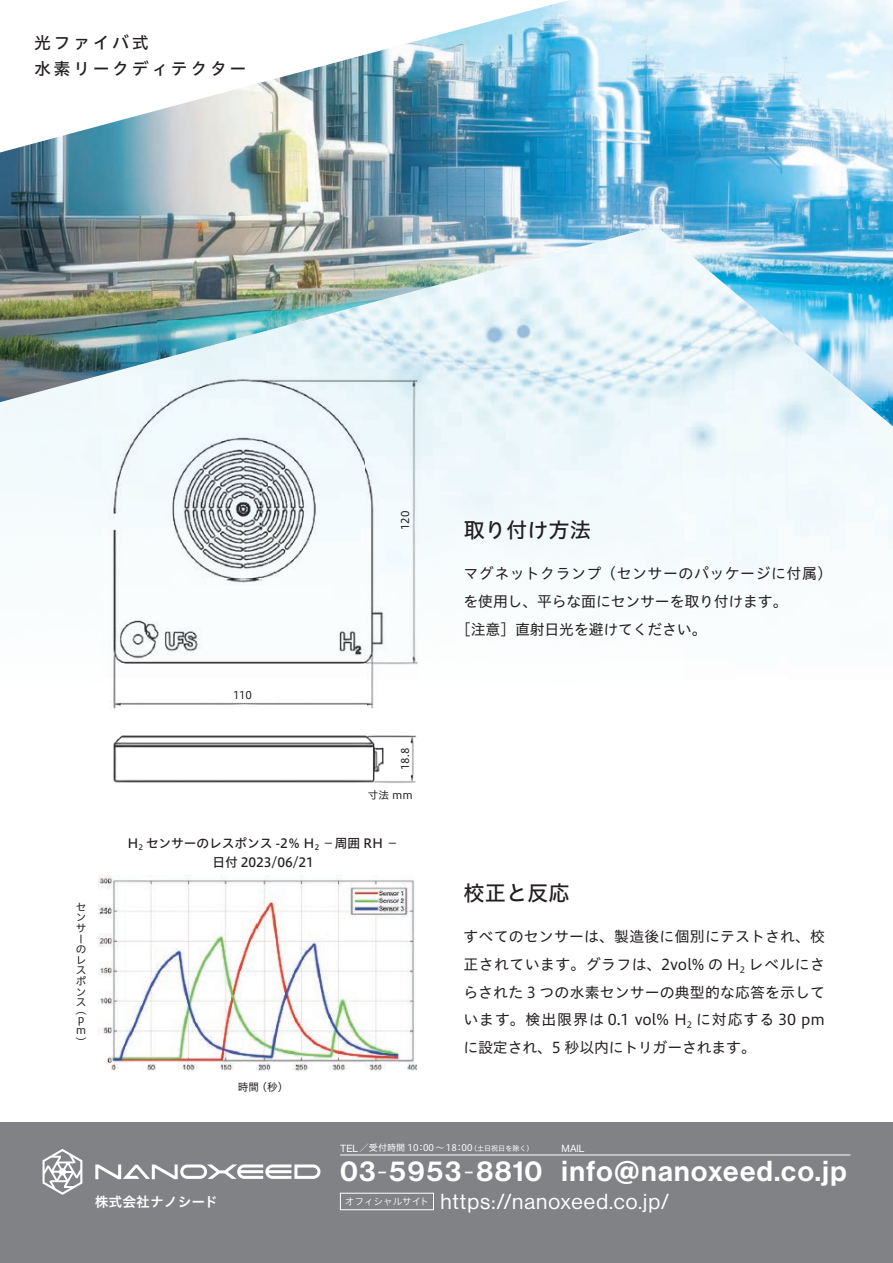
<style>
.page{position:relative;width:893px;height:1263px;background:#fff}
.page>*{position:absolute;margin:0;border:0;box-sizing:border-box;transform-origin:0 0}
.t1{font:28.35px "N Haas Grotesk DS Pro 65 Md";letter-spacing:.05em;color:#fff}
.t2{font:21.3px "N Haas Grotesk DS Pro 55 Rg";letter-spacing:.05em;color:#fff}
.t3{font:21.3px "Hiragino UD Sans Std W5";color:#231f20}
.t4{font:16.95px/25.5px "Hiragino UD Sans Std W5";letter-spacing:.15em;color:#231f20}
.t5{font:14.85px/27.6px "Hiragino UD Sans Std W4";letter-spacing:-.01em;color:#231f20}
.t6{font:14.85px/27.6px "Hiragino UD Sans Std W4";letter-spacing:.01em;color:#231f20;text-align:right}
.t7{font:14.85px "Hiragino UD Sans Std W4";letter-spacing:.035em;color:#231f20}
.t8{font:14.85px "Hiragino UD Sans Std W4";letter-spacing:.03em;color:#231f20}
.t9{font:14.85px "Hiragino UD Sans Std W4";letter-spacing:.065em;color:#231f20}
.t10{font:13.8px "Hiragino UD Sans Std W6";color:#fff}
.t11{font:12.75px "Hiragino UD Sans Std W5";letter-spacing:-.01em;color:#231f20}
.t12{font:10.65px/10.6px "Hiragino UD Sans Std W4";letter-spacing:-.01em;color:#231f20}
.t13{font:10.05px "N Haas Grotesk DS Pro 55 Rg";color:#fff}
.t14{font:9.6px "Hiragino UD Sans Std W3";color:#fff}
.t15{font:9.15px "Hiragino UD Sans Std W4";color:#fff}
.t16{font:8.7px "Hiragino UD Sans Std W4";color:#231f20}
.t17{font:7.5px "Hiragino UD Sans Std W5";color:#231f20}
.t18{font:7.05px "Hiragino UD Sans Std W4";color:#fff}
.s1{font-family:"N Haas Grotesk DS Pro 55 Rg";font-size:10.05px}
.s2{font-family:"Koz Min Pr 6 N"}
</style>
<div class="page">
<img style="left:419px;top:427px;width:1px;height:126px">
<svg style="left:0;top:267px;width:830px;height:160px;fill:#e8f5fa"></svg>
<img style="left:102px;top:370px;width:317px;height:413px">
<img style="left:98px;top:875px;width:319px;height:196px">
<img style="left:368px;top:0;width:315px;height:267px">
<img style="left:683px;top:0;width:210px;height:320px">
<img style="left:158px;top:54px;width:210px;height:266px">
<img style="left:0;top:110px;width:158px;height:292px">
<img style="left:367px;top:266px;width:140px;height:38px">
<img style="left:157px;top:320px;width:150px;height:40px">
<img style="left:767px;top:320px;width:126px;height:54px">
<img style="left:830px;top:373px;width:63px;height:54px">
<div style="left:0;top:1123px;width:893px;height:140px;background:#808285"></div>
<svg style="left:43px;top:1149px;width:277px;height:46px"></svg>
<hr style="left:340px;top:1155px;width:510px;height:1px;background:#fff">
<div style="left:340px;top:1193px;width:94px;height:17px;border:1px solid #fff"></div>
<p class="t4" style="left:34px;top:29px;width:214px">光ファイバ式<br>水素リークディテクター</p>
<p class="t12" style="left:399px;top:530px;width:21px;rotate:-90deg">120</p>
<p class="t12" style="left:76px;top:901px;width:12px">センサーのレスポンス</p>
<p class="t12" style="left:76px;top:1004px;width:12px">（</p>
<p class="t12" style="left:76px;top:1012px;width:11px;line-height:12px">ｐｍ</p>
<p class="t12" style="left:76px;top:1036px;width:12px">(</p>
<p class="t12" style="left:233px;top:689px;width:21px">110</p>
<p class="t12" style="left:399px;top:770px;width:23px;rotate:-90deg">18.8</p>
<p class="t12" style="left:368px;top:789px;width:46px">寸法 mm</p>
<p class="t11" style="left:146px;top:833px;width:254px">センサーのレスポンス -2％ H －<sub>2</sub> 周囲 RH －</p>
<p class="t11" style="left:127px;top:833px;width:13px">H</p>
<p class="t17" style="left:138px;top:841px;width:6px">2</p>
<p class="t11" style="left:212px;top:852px;width:103px">日付 2023/06/21</p>
<p class="t12" style="left:256px;top:1081px;width:33px">（秒(</p>
<p class="t12" style="left:238px;top:1081px;width:23px">時間</p>
<h2 class="t3" style="left:463px;top:514px;width:129px">取り付け方法</h2>
<p class="t7" style="left:463px;top:563px;width:371px">マグネットクランプ（センサーのパッケージに付属(</p>
<p class="t5" style="left:463px;top:587px;width:326px">を使用し、平らな面にセンサーを取り付けます。</p>
<p class="t5" style="left:456px;top:614px;width:252px">［注意］直射日光を避けてください。</p>
<h2 class="t3" style="left:463px;top:877px;width:108px">校正と反応</h2>
<p class="t6" style="left:463px;top:922px;width:363px">すべてのセンサーは、製造後に個別にテストされ、校レベルにさ</p>
<p class="t8" style="left:463px;top:953px;width:278px">正されています。グラフは、2vol% の H</p>
<p class="t6" style="left:463px;top:977px;width:363px">らされた 3 つの水素センサーの典型的な応答を示して</p>
<p class="t9" style="left:696px;top:1008px;width:131px">に対応する 30 pm</p>
<p class="t16" style="left:740px;top:963px;width:7px">2</p>
<p class="t5" style="left:463px;top:1005px;width:294px">います。検出限界は 0.1 vol% H<br>に設定され、5 秒以内にトリガーされます。</p>
<p class="t16" style="left:687px;top:1018px;width:7px">2</p>
<p class="t10" style="left:95px;top:1191px;width:124px">株式会社ナノシード</p>
<p class="t15" style="left:340px;top:1141px;width:134px"><span class="s1">TEL</span> <span class="s2">／</span>受付時間 10:00 ～18:00</p>
<p class="t18" style="left:470px;top:1143px;width:65px">（土日祝日を除く）</p>
<p class="t13" style="left:562px;top:1142px;width:24px">MAIL</p>
<h1 class="t1" style="left:340px;top:1155px;width:204px">03<sup>-</sup>5953<sup>-</sup>8810</h1>
<h1 class="t1" style="left:562px;top:1155px;width:286px">info@nanoxeed.co j p.</h1>
<p class="t14" style="left:345px;top:1194px;width:86px">オフィシャルサイト</p>
<h2 class="t2" style="left:441px;top:1189px;width:230px">https://nanoxeed.co j p. /</h2>
</div>
